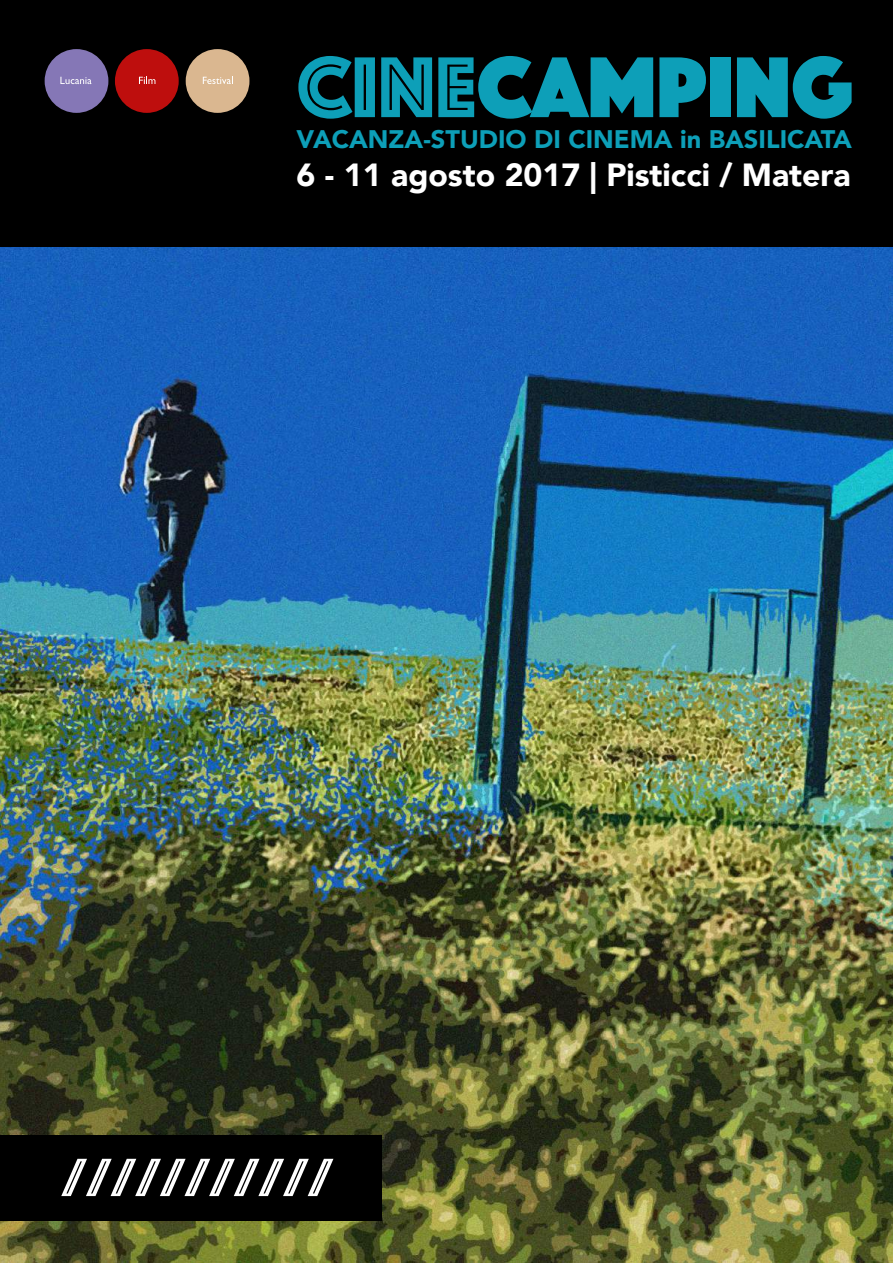
<style>
.page{position:relative;width:893px;height:1263px;background:#fff}
.page>*{position:absolute;margin:0;border:0;box-sizing:border-box;transform-origin:0 0}
.t1{font:89.55px "Phosphate Solid";color:#0d9fb8}
.t2{font:53.25px "Phosphate Inline";color:#fff;scale:1.06 1}
.t3{font:900 31.95px "Avenir";color:#fff}
.t4{font:900 25.35px "Avenir";color:#0d9fb8}
.s1{font-family:"Phosphate Inline"}
</style>
<div class="page">
<img style="left:0;top:247px;width:893px;height:1016px">
<div style="left:0;top:0;width:893px;height:247px;background:#000"></div>
<div style="left:45px;top:49px;width:63px;height:64px;background:#8577b6;border-radius:50%"></div>
<svg style="left:60px;top:77px;width:32px;height:7px"></svg>
<div style="left:115px;top:49px;width:64px;height:64px;background:#be0e0d;border-radius:50%"></div>
<svg style="left:139px;top:77px;width:16px;height:7px"></svg>
<div style="left:186px;top:49px;width:63px;height:64px;background:#dab790;border-radius:50%"></div>
<svg style="left:203px;top:77px;width:30px;height:7px"></svg>
<div style="left:0;top:1135px;width:382px;height:85px;background:#000"></div>
<h1 class="t1" style="left:297px;top:24px;width:558px"><span class="s1">CINE</span>CAMPING</h1>
<p class="t4" style="left:297px;top:117px;width:557px">VACANZA-STUDIO DI CINEMA in BASILICATA</p>
<p class="t3" style="left:297px;top:148px;width:556px">6 - 11 agosto 2017 | Pisticci / Matera</p>
<h2 class="t2" style="left:62px;top:1139px;width:257px">///////////</h2>
</div>
